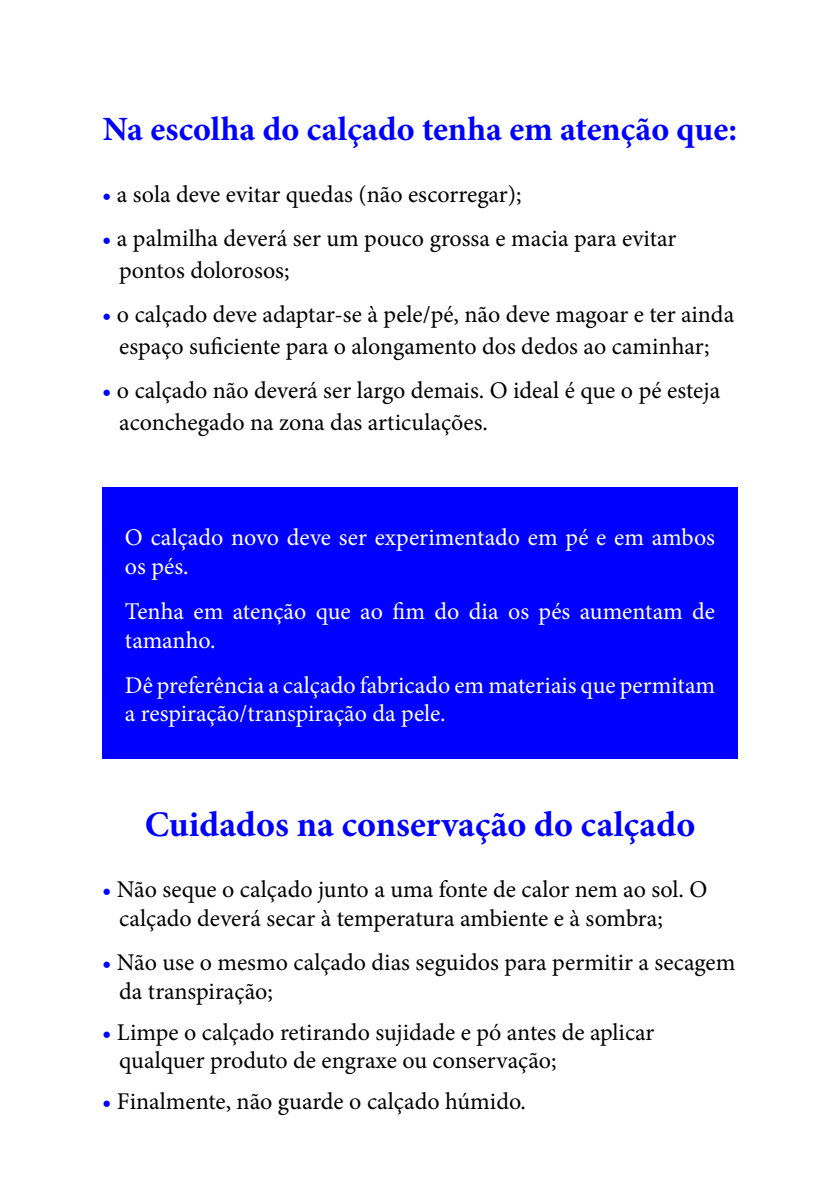
<style>
.page{position:relative;width:840px;height:1191px;background:#fff}
.page>*{position:absolute;margin:0;border:0;box-sizing:border-box;transform-origin:0 0}
.t1{font:700 36px "Minion Pro";letter-spacing:.005em;color:#00f}
.t2{font:700 34px "Minion Pro";color:#00f}
.t3{font:24px/32px "Minion Pro";color:#000}
.t4{font:24px/28.8px "Minion Pro";color:#fff}
.s1{color:#00f}
</style>
<div class="page">
<div style="left:102px;top:488px;width:635px;height:271px;background:#00f"></div>
<p class="t2" style="left:103px;top:105px;width:635px">Na escolha do calçado tenha em atenção que:</p>
<p class="t3" style="left:102px;top:178px;width:420px"><span class="s1">•</span> a sola deve evitar quedas (não escorregar);</p>
<p class="t3" style="left:119px;top:222px;width:558px;text-indent:-17px"><span class="s1">•</span> a palmilha deverá ser um pouco grossa e macia para evitar pontos dolorosos;</p>
<p class="t3" style="left:102px;top:298px;width:633px;text-align:center"><span class="s1">•</span> o calçado deve adaptar-se à pele/pé, não deve magoar e ter ainda espaço suficiente para o alongamento dos dedos ao caminhar;</p>
<p class="t3" style="left:119px;top:374px;width:602px;text-indent:-17px"><span class="s1">•</span> o calçado não deverá ser largo demais. O ideal é que o pé esteja aconchegado na zona das articulações.</p>
<p class="t4" style="left:125px;top:523px;width:591px">O calçado novo deve ser experimentado em pé e em ambos os pés.</p>
<p class="t4" style="left:125px;top:597px;width:591px">Tenha em atenção que ao fim do dia os pés aumentam de tamanho.</p>
<p class="t4" style="left:125px;top:670px;width:591px">Dê preferência a calçado fabricado em materiais que permitam a respiração/transpiração da pele.</p>
<p class="t1" style="left:145px;top:799px;width:551px">Cuidados na conservação do calçado</p>
<p class="t3" style="left:119px;top:875px;width:589px;line-height:28.8px;text-indent:-17px"><span class="s1">•</span> Não seque o calçado junto a uma fonte de calor nem ao sol. O calçado deverá secar à temperatura ambiente e à sombra;</p>
<p class="t3" style="left:119px;top:948px;width:617px;line-height:28.8px;text-indent:-17px"><span class="s1">•</span> Não use o mesmo calçado dias seguidos para permitir a secagem da transpiração;</p>
<p class="t3" style="left:119px;top:1017px;width:536px;line-height:28.8px;text-indent:-17px"><span class="s1">•</span> Limpe o calçado retirando sujidade e pó antes de aplicar qualquer produto de engraxe ou conservação;</p>
<p class="t3" style="left:102px;top:1085px;width:425px"><span class="s1">•</span> Finalmente, não guarde o calçado húmido.</p>
</div>
